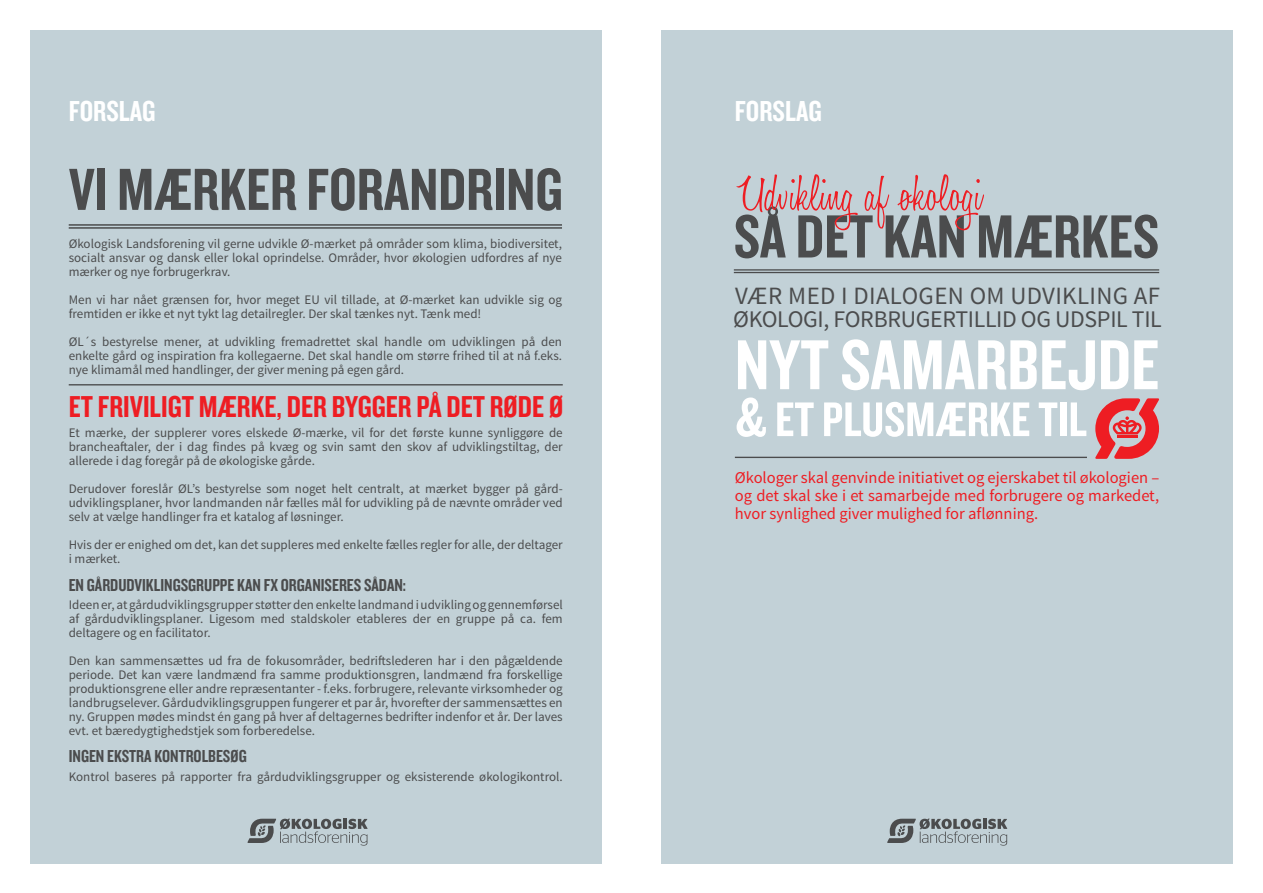
<style>
.page{position:relative;width:1263px;height:893px;background:#fff}
.page>*{position:absolute;margin:0;border:0;box-sizing:border-box;transform-origin:0 0}
.t1{font:73.35px "Knockout HTF49 Liteweight";color:#fff}
.t2{font:63.15px "Knockout HTF49 Liteweight";color:#4b4c4d}
.t3{font:61.65px "Knockout HTF49 Liteweight";color:#4b4c4d}
.t4{font:300 52.2px "Honey Script";color:#ee1d23}
.t5{font:50.55px "Knockout HTF49 Liteweight";color:#fff}
.t6{font:31.35px "Knockout HTF49 Liteweight";color:#ee1d23}
.t7{font:30px "Knockout HTF49 Liteweight";color:#fff}
.t8{font:24.9px "Source Sans Pro";letter-spacing:.015em;color:#4b4c4d}
.t9{font:23.85px "Source Sans Pro";letter-spacing:-.015em;color:#4b4c4d}
.t10{font:18px "Knockout HTF49 Liteweight";color:#4b4c4d}
.t11{font:16.5px/18px "Source Sans Pro";color:#ee1d23;text-align:justify}
.t12{font:13.05px/14px "Source Sans Pro";color:#4b4c4d;text-align:justify}
.s1{font-size:56.7px}
</style>
<div class="page">
<div style="left:661px;top:30px;width:572px;height:833px;background:#c2d1d7"></div>
<div style="left:30px;top:30px;width:572px;height:833px;background:#c2d1d7"></div>
<svg style="left:248px;top:819px;width:119px;height:27px"></svg>
<svg style="left:887px;top:819px;width:120px;height:27px"></svg>
<hr style="left:69px;top:224px;width:493px;height:2px;background:#4b4c4d">
<hr style="left:69px;top:227px;width:493px;height:2px;background:#4b4c4d">
<hr style="left:735px;top:457px;width:352px;height:1px;background:#4b4c4d">
<hr style="left:69px;top:384px;width:494px;height:1px;background:#4b4c4d">
<hr style="left:734px;top:269px;width:425px;height:2px;background:#4b4c4d">
<hr style="left:734px;top:272px;width:425px;height:1px;background:#4b4c4d">
<svg style="left:1095px;top:398px;width:64px;height:61px"></svg>
<p class="t7" style="left:69px;top:95px;width:88px">FORSLAG</p>
<p class="t7" style="left:735px;top:95px;width:88px">FORSLAG</p>
<p class="t3" style="left:69px;top:158px;width:495px">VI MÆRKER FORANDRING</p>
<p class="t12" style="left:69px;top:237px;width:495px">Økologisk Landsforening vil gerne udvikle Ø-mærket på områder som klima, biodiversitet, socialt ansvar og dansk eller lokal oprindelse. Områder, hvor økologien udfordres af nye mærker og nye forbrugerkrav.</p>
<p class="t12" style="left:69px;top:293px;width:495px">Men vi har nået grænsen for, hvor meget EU vil tillade, at Ø-mærket kan udvikle sig og fremtiden er ikke et nyt tykt lag detailregler. Der skal tænkes nyt. Tænk med!</p>
<p class="t12" style="left:69px;top:335px;width:495px">ØL´s bestyrelse mener, at udvikling fremadrettet skal handle om udviklingen på den enkelte gård og inspiration fra kollegaerne. Det skal handle om større frihed til at nå f.eks. nye klimamål med handlinger, der giver mening på egen gård.</p>
<p class="t6" style="left:69px;top:391px;width:496px">ET FRIVILIGT MÆRKE, DER BYGGER PÅ DET RØDE Ø</p>
<p class="t12" style="left:69px;top:426px;width:496px">Et mærke, der supplerer vores elskede Ø-mærke, vil for det første kunne synliggøre de brancheaftaler, der i dag findes på kvæg og svin samt den skov af udviklingstiltag, der allerede i dag foregår på de økologiske gårde.</p>
<p class="t12" style="left:69px;top:482px;width:495px">Derudover foreslår ØL’s bestyrelse som noget helt centralt, at mærket bygger på gård&shy;udviklingsplaner, hvor landmanden når fælles mål for udvikling på de nævnte områder ved selv at vælge handlinger fra et katalog af løsninger.</p>
<p class="t12" style="left:69px;top:538px;width:496px">Hvis der er enighed om det, kan det suppleres med enkelte fælles regler for alle, der deltager i mærket.</p>
<p class="t10" style="left:69px;top:576px;width:339px">EN GÅRDUDVIKLINGSGRUPPE KAN FX ORGANISERES SÅDAN:</p>
<p class="t12" style="left:69px;top:598px;width:496px">Ideen er, at gårdudviklingsgrupper støtter den enkelte landmand i udvikling og gennemførsel af gårdudviklingsplaner. Ligesom med staldskoler etableres der en gruppe på ca. fem deltagere og en facilitator.</p>
<p class="t12" style="left:69px;top:654px;width:495px">Den kan sammensættes ud fra de fokusområder, bedriftslederen har i den pågældende periode. Det kan være landmænd fra samme produktionsgren, landmænd fra forskellige produktionsgrene eller andre repræsentanter - f.eks. forbrugere, relevante virksomheder og landbrugselever. Gårdudviklingsgruppen fungerer et par år, hvorefter der sammensættes en ny. Gruppen mødes mindst én gang på hver af deltagernes bedrifter indenfor et år. Der laves evt. et bæredygtighedstjek som forberedelse.</p>
<p class="t10" style="left:69px;top:747px;width:180px">INGEN EKSTRA KONTROLBESØG</p>
<p class="t12" style="left:69px;top:770px;width:495px">Kontrol baseres på rapporter fra gårdudviklingsgrupper og eksisterende økologikontrol.</p>
<p class="t4" style="left:737px;top:162px;width:247px">Udvikling af økologi</p>
<p class="t2" style="left:734px;top:204px;width:427px">SÅ DET KAN MÆRKES</p>
<p class="t8" style="left:735px;top:280px;width:427px">VÆR MED I DIALOGEN OM UDVIKLING AF</p>
<p class="t9" style="left:733px;top:305px;width:430px">ØKOLOGI, FORBRUGERTILLID OG UDSPIL TIL</p>
<p class="t1" style="left:735px;top:327px;width:426px">NYT SAMARBEJDE</p>
<p class="t5" style="left:735px;top:394px;width:354px"><span class="s1">&amp;</span> ET PLUSMÆRKE TIL</p>
<p class="t11" style="left:735px;top:468px;width:426px">Økologer skal genvinde initiativet og ejerskabet til økologien – og det skal ske i et samarbejde med forbrugere og markedet, hvor synlighed giver mulighed for aflønning.</p>
</div>
